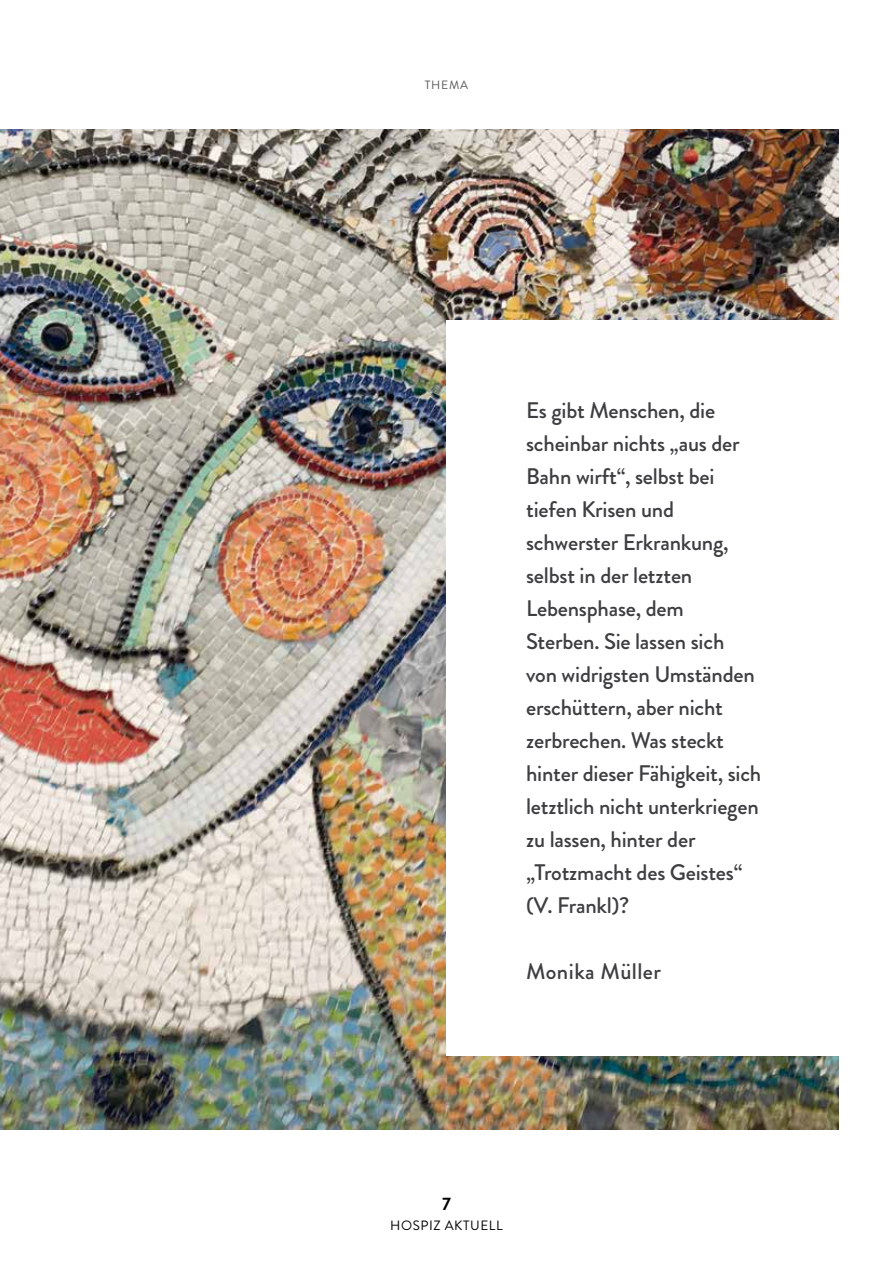
<style>
.page{position:relative;width:893px;height:1263px;background:#fff}
.page>*{position:absolute;margin:0;border:0;box-sizing:border-box;transform-origin:0 0}
.t1{font:500 22.5px/33px "Brandon Grotesque";letter-spacing:-.01em;color:#3e3d40}
.t2{font:500 22.5px "Brandon Grotesque";letter-spacing:.02em;color:#3e3d40}
.t3{font:700 18px "Brandon Grotesque";color:#000}
.t4{font:13.5px "Brandon Grotesque";letter-spacing:.04em;color:#000}
.t5{font:12px "Brandon Grotesque";letter-spacing:.06em;color:#58585a}
</style>
<div class="page">
<img style="left:0;top:130px;width:839px;height:999px">
<div style="left:446px;top:320px;width:404px;height:736px;background:#fff"></div>
<p class="t5" style="left:425px;top:77px;width:45px">THEMA</p>
<p class="t1" style="left:526px;top:394px;width:237px">Es gibt Menschen, die scheinbar nichts „aus der<br>Bahn wirft“, selbst bei tiefen Krisen und schwerster Erkrankung, selbst in der letzten<br>Lebensphase, dem<br>Sterben. Sie lassen sich<br>von widrigsten Umständen erschüttern, aber nicht zerbrechen. Was steckt hinter dieser Fähigkeit, sich letztlich nicht unterkriegen zu lassen, hinter der „Trotzmacht des Geistes“ (V. Frankl)?</p>
<p class="t2" style="left:526px;top:955px;width:136px">Monika Müller</p>
<p class="t3" style="left:441px;top:1191px;width:12px">7</p>
<p class="t4" style="left:390px;top:1216px;width:114px">HOSPIZ AKTUELL</p>
</div>
